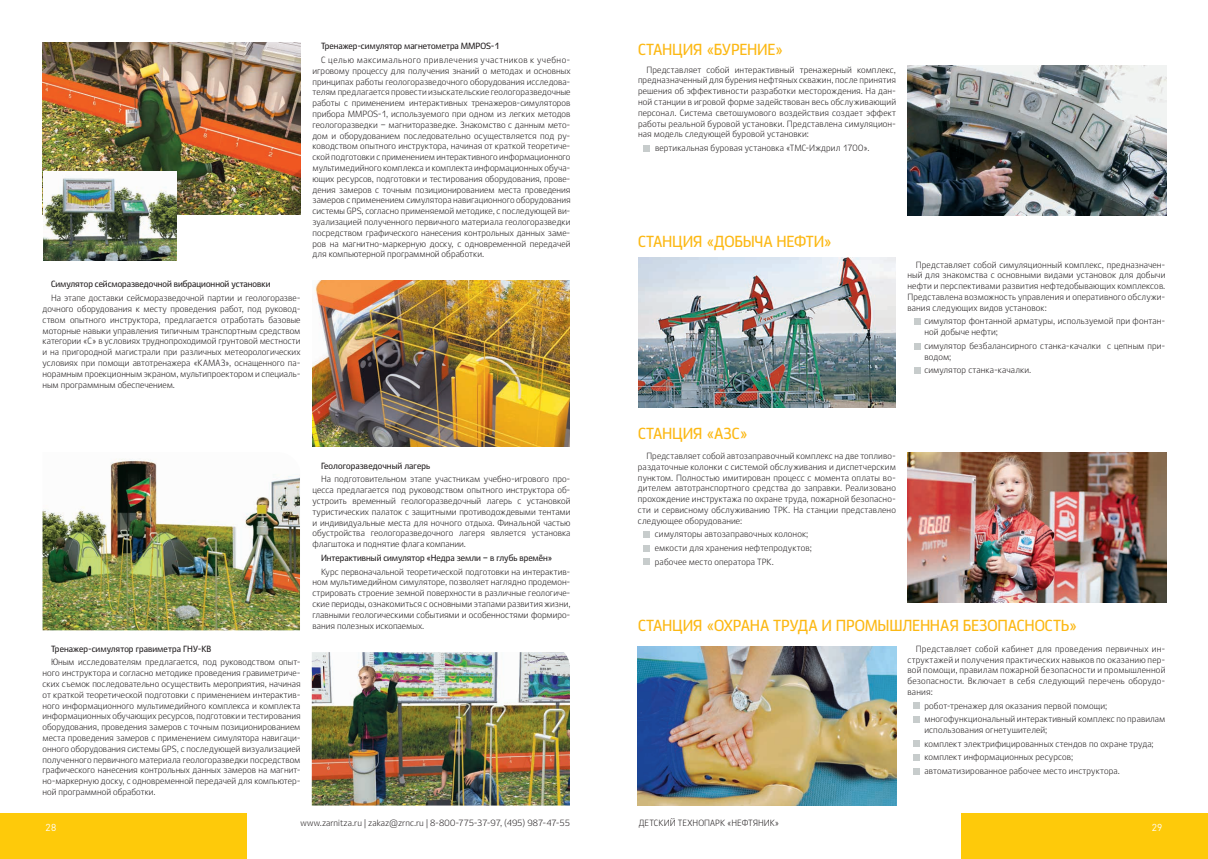
<style>
.page{position:relative;width:1208px;height:859px;background:#fff}
.page>*{position:absolute;margin:0;border:0;box-sizing:border-box;transform-origin:0 0}
.t1{font:700 16px "Ekibastuz";letter-spacing:-.015em;color:#fcb814;scale:.9 1}
.t2{font:10px "DIN Pro";color:#fff}
.t3{font:9px/10.8px "Ekibastuz";letter-spacing:.01em;color:#231f20;text-align:justify;scale:.9 1}
.t4{font:9px/10.8px "Ekibastuz";letter-spacing:.01em;color:#231f20;text-align:justify;scale:.89 1}
.t5{font:700 9px "Ekibastuz";letter-spacing:.005em;color:#231f20;scale:.9 1}
</style>
<div class="page">
<div style="left:961px;top:814px;width:247px;height:45px;background:#feca0a"></div>
<div style="left:0;top:814px;width:247px;height:45px;background:#feca0a"></div>
<img style="left:43px;top:459px;width:257px;height:171px">
<img style="left:312px;top:281px;width:258px;height:166px">
<img style="left:43px;top:43px;width:257px;height:172px">
<img style="left:44px;top:171px;width:133px;height:89px">
<img style="left:312px;top:652px;width:258px;height:153px">
<img style="left:907px;top:66px;width:259px;height:149px">
<img style="left:908px;top:452px;width:258px;height:150px">
<img style="left:638px;top:646px;width:258px;height:159px">
<div style="left:643px;top:145px;width:6px;height:7px;background:#c7cccc"></div>
<svg style="left:914px;top:319px;width:6px;height:6px"></svg>
<svg style="left:914px;top:343px;width:6px;height:6px"></svg>
<div style="left:914px;top:367px;width:6px;height:7px;background:#c7cccc"></div>
<div style="left:643px;top:531px;width:7px;height:7px;background:#c7cccc"></div>
<div style="left:643px;top:545px;width:7px;height:7px;background:#c7cccc"></div>
<div style="left:643px;top:559px;width:7px;height:6px;background:#c7cccc"></div>
<div style="left:913px;top:702px;width:6px;height:7px;background:#c7cccc"></div>
<svg style="left:913px;top:716px;width:6px;height:6px"></svg>
<svg style="left:913px;top:741px;width:6px;height:6px"></svg>
<div style="left:913px;top:754px;width:6px;height:7px;background:#c7cccc"></div>
<svg style="left:913px;top:768px;width:6px;height:6px"></svg>
<img style="left:638px;top:258px;width:258px;height:150px">
<p class="t5" style="left:51px;top:279px;width:245px">Симулятор сейсморазведочной вибрационной установки</p>
<p class="t3" style="left:43px;top:293px;width:288px;text-indent:9px">На этапе доставки сейсморазведочной партии и геологоразве&shy;дочного оборудования к месту проведения работ, под руковод&shy;ством опытного инструктора, предлагается отработать базовые моторные навыки управления типичным транспортным средством категории «С» в условиях труднопроходимой грунтовой местности и на пригородной магистрали при различных метеорологических условиях при помощи автотренажера «КАМАЗ», оснащенного па&shy;норамным проекционным экраном, мультипроектором и специаль&shy;ным программным обеспечением.</p>
<p class="t5" style="left:321px;top:41px;width:200px">Тренажер-симулятор магнетометра MMPOS-1</p>
<p class="t3" style="left:312px;top:54px;width:288px;text-indent:9px">С целью максимального привлечения участников к учебно&shy;игровому процессу для получения знаний о методах и основных принципах работы геологоразведочного оборудования исследова&shy;телям предлагается провести изыскательские геологоразведочные работы с применением интерактивных тренажеров-симуляторов прибора MMPOS-1, используемого при одном из легких методов геологоразведки – магниторазведке. Знакомство с данным мето&shy;дом и оборудованием последовательно осуществляется под ру&shy;ководством опытного инструктора, начиная от краткой теоретиче&shy;ской подготовки с применением интерактивного информационного мультимедийного комплекса и комплекта информационных обуча&shy;ющих ресурсов, подготовки и тестирования оборудования, прове&shy;дения замеров с точным позиционированием места проведения замеров с применением симулятора навигационного оборудования системы GPS, согласно применяемой методике, с последующей ви&shy;зуализацией полученного первичного материала геологоразведки посредством графического нанесения контрольных данных заме&shy;ров на магнитно-маркерную доску, с одновременной передачей для компьютерной программной обработки.</p>
<p class="t5" style="left:51px;top:643px;width:180px">Тренажер-симулятор гравиметра ГНУ-КВ</p>
<p class="t3" style="left:43px;top:657px;width:288px;text-indent:9px">Юным исследователям предлагается, под руководством опыт&shy;ного инструктора и согласно методике проведения гравиметриче&shy;ских съемок последовательно осуществить мероприятия, начиная от краткой теоретической подготовки с применением интерактив&shy;ного информационного мультимедийного комплекса и комплекта информационных обучающих ресурсов, подготовки и тестирования оборудования, проведения замеров с точным позиционированием места проведения замеров с применением симулятора навигаци&shy;онного оборудования системы GPS, с последующей визуализацией полученного первичного материала геологоразведки посредством графического нанесения контрольных данных замеров на магнит&shy;но-маркерную доску, с одновременной передачей для компьютер&shy;ной программной обработки.</p>
<p class="t5" style="left:321px;top:460px;width:123px">Геологоразведочный лагерь</p>
<p class="t3" style="left:312px;top:474px;width:288px;text-indent:9px">На подготовительном этапе участникам учебно-игрового про&shy;цесса предлагается под руководством опытного инструктора об&shy;устроить временный геологоразведочный лагерь с установкой туристических палаток с защитными противодождевыми тентами и индивидуальные места для ночного отдыха. Финальной частью обустройства геологоразведочного лагеря является установка флагштока и поднятие флага компании.</p>
<p class="t5" style="left:321px;top:552px;width:258px">Интерактивный симулятор «Недра земли – в глубь времён»</p>
<p class="t3" style="left:312px;top:566px;width:288px;text-indent:9px">Курс первоначальной теоретической подготовки на интерактив&shy;ном мультимедийном симуляторе, позволяет наглядно продемон&shy;стрировать строение земной поверхности в различные геологиче&shy;ские периоды, ознакомиться с основными этапами развития жизни, главными геологическими событиями и особенностями формиро&shy;вания полезных ископаемых.</p>
<h1 class="t1" style="left:638px;top:39px;width:163px">СТАНЦИЯ «БУРЕНИЕ»</h1>
<p class="t3" style="left:638px;top:64px;width:288px;text-indent:9px">Представляет собой интерактивный тренажерный комплекс, предназначенный для бурения нефтяных скважин, после принятия решения об эффективности разработки месторождения. На дан&shy;ной станции в игровой форме задействован весь обслуживающий персонал. Система светошумового воздействия создает эффект работы реальной буровой установки. Представлена симуляцион&shy;ная модель следующей буровой установки:</p>
<p class="t3" style="left:655px;top:142px;width:240px">вертикальная буровая установка «ТМС-Иждрил 1700».</p>
<h1 class="t1" style="left:638px;top:231px;width:217px">СТАНЦИЯ «ДОБЫЧА НЕФТИ»</h1>
<p class="t3" style="left:907px;top:259px;width:288px;text-indent:9px">Представляет собой симуляционный комплекс, предназначен&shy;ный для знакомства с основными видами установок для добычи нефти и перспективами развития нефтедобывающих комплексов.<br>Представлена возможность управления и оперативного обслужи&shy;вания следующих видов установок:</p>
<p class="t3" style="left:924px;top:316px;width:269px">симулятор фонтанной арматуры, используемой при фонтан&shy;ной добыче нефти;</p>
<p class="t3" style="left:924px;top:340px;width:269px">симулятор безбалансирного станка-качалки с цепным при&shy;водом;</p>
<p class="t3" style="left:924px;top:365px;width:120px">симулятор станка-качалки.</p>
<h1 class="t1" style="left:638px;top:423px;width:123px">СТАНЦИЯ «АЗС»</h1>
<p class="t4" style="left:638px;top:450px;width:291px;text-indent:9px">Представляет собой автозаправочный комплекс на две топливо&shy;раздаточные колонки с системой обслуживания и диспетчерским пунктом. Полностью имитирован процесс с момента оплаты во&shy;дителем автотранспортного средства до заправки. Реализовано прохождение инструктажа по охране труда, пожарной безопасно&shy;сти и сервисному обслуживанию ТРК. На станции представлено следующее оборудование:</p>
<p class="t3" style="left:655px;top:527px;width:176px;line-height:13.6px;text-align:left">симуляторы автозаправочных колонок; емкости для хранения нефтепродуктов; рабочее место оператора ТРК.</p>
<h1 class="t1" style="left:638px;top:615px;width:489px">СТАНЦИЯ «ОХРАНА ТРУДА И ПРОМЫШЛЕННАЯ БЕЗОПАСНОСТЬ»</h1>
<p class="t3" style="left:907px;top:643px;width:288px;text-indent:9px">Представляет собой кабинет для проведения первичных ин&shy;структажей и получения практических навыков по оказанию пер&shy;вой помощи, правилам пожарной безопасности и промышленной безопасности. Включает в себя следующий перечень оборудо&shy;вания:</p>
<p class="t3" style="left:924px;top:699px;width:269px;line-height:13.6px">робот-тренажер для оказания первой помощи; многофункциональный интерактивный комплекс по правилам</p>
<p class="t3" style="left:924px;top:723px;width:256px;line-height:13.6px;text-align:left">использования огнетушителей;<br>комплект электрифицированных стендов по охране труда; комплект информационных ресурсов; автоматизированное рабочее место инструктора.</p>
<p class="t3" style="left:639px;top:817px;width:158px">ДЕТСКИЙ ТЕХНОПАРК «НЕФТЯНИК»</p>
<p class="t3" style="left:300px;top:817px;width:301px">www.zarnitza.ru | zakaz@zrnc.ru | 8-800-775-37-97, (495) 987-47-55</p>
<p class="t2" style="left:46px;top:821px;width:12px">28</p>
<p class="t2" style="left:1151px;top:821px;width:12px">29</p>
</div>
